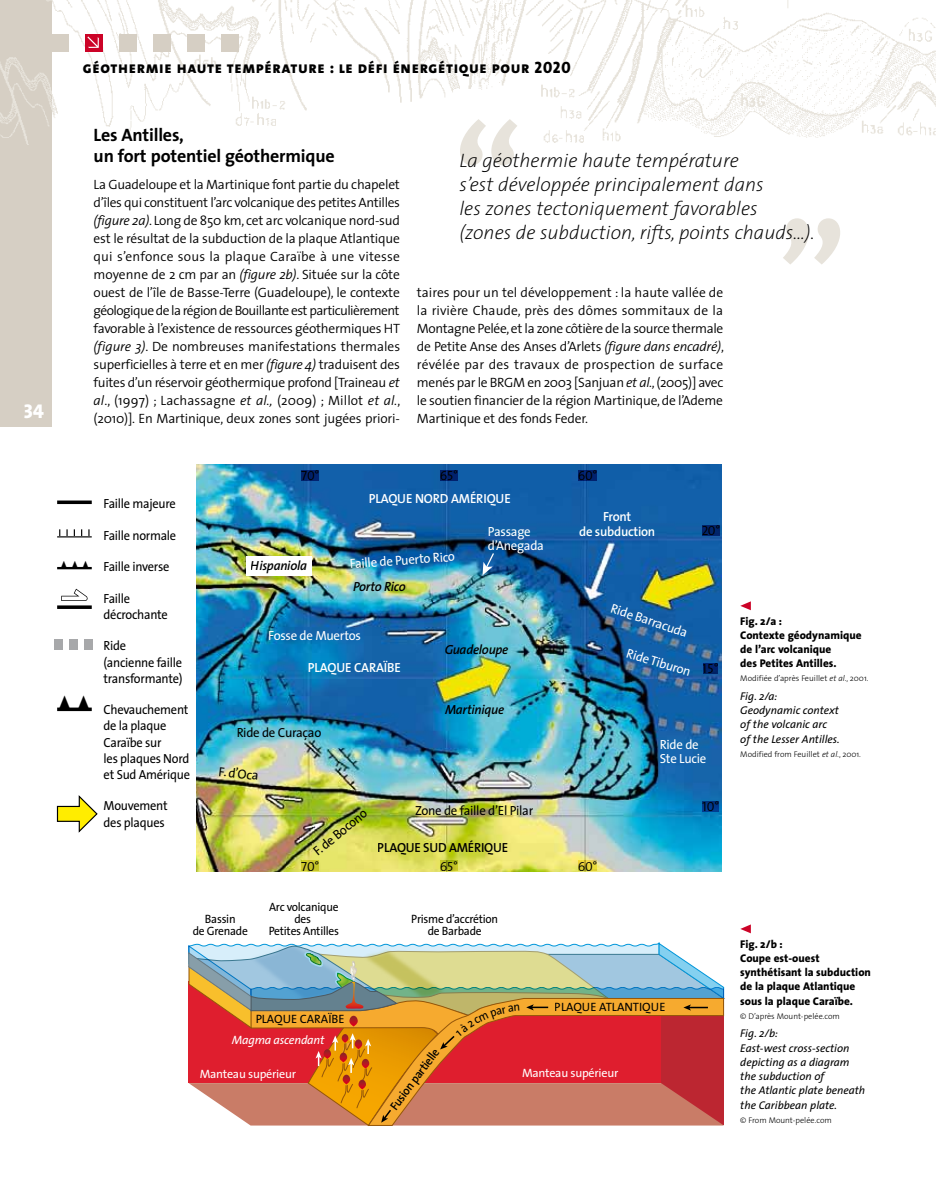
<style>
.page{position:relative;width:936px;height:1191px;background:#fff}
.page>*{position:absolute;margin:0;border:0;box-sizing:border-box;transform-origin:0 0}
.t1{font:19.95px "The Sans Extra Bold Caps";color:#fff}
.t2{font:italic 200 19.5px/24px "The Sans";color:#000}
.t3{font:700 18px/21.6px "The Sans";letter-spacing:-.01em;color:#000}
.t4{font:16.5px "The Sans Extra Bold Caps";letter-spacing:.04em;color:#000;scale:.95 1}
.t5{font:300 13.5px/18px "The Sans";letter-spacing:-.015em;color:#000;text-align:justify}
.t6{font:13.2px/16.2px "The Sans";letter-spacing:-.02em;color:#000;scale:.94 1}
.t7{font:13.2px/14.7px "The Sans";letter-spacing:-.02em;color:#fff}
.t8{font:13.2px "The Sans";letter-spacing:-.02em;color:#000}
.t9{font:600 13.2px/14.7px "The Sans";letter-spacing:-.01em;color:#fff;text-align:center}
.t10{font:italic 600 13.2px "The Sans";letter-spacing:-.02em;color:#000}
.t11{font:13.2px "The Sans Semi Light Caps";color:#000}
.t12{font:600 13.2px "The Sans";letter-spacing:-.02em;color:#000}
.t13{font:12.15px/12.1px "The Sans";letter-spacing:-.02em;color:#000;text-align:center;scale:.95 1}
.t14{font:12.15px "The Sans";letter-spacing:-.02em;color:#fff}
.t15{font:12.15px "The Sans Caps";color:#000}
.t16{font:600 12.15px "The Sans";color:#000;scale:.95 1}
.t17{font:italic 12.15px "The Sans";letter-spacing:-.02em;color:#fff}
.t18{font:italic 11.25px/14.2px "The Sans";color:#000}
.t19{font:800 11.25px/14.2px "The Sans";color:#000}
.t20{font:10.2px "Zapf Dingbats ITC";color:#000;scale:.7 1}
.t21{font:300 8.25px "The Sans";color:#000}
.s1{font-style:italic}
</style>
<div class="page">
<div style="left:0;top:0;width:51px;height:427px;background:#d6cfc4"></div>
<img style="left:0;top:0;width:935px;height:145px">
<img style="left:935px;top:27px;width:1px;height:108px">
<svg style="left:783px;top:218px;width:57px;height:46px"></svg>
<svg style="left:451px;top:119px;width:66px;height:46px"></svg>
<img style="left:196px;top:464px;width:524px;height:407px">
<div style="left:246px;top:557px;width:66px;height:19px;background:#fff"></div>
<svg style="left:482px;top:552px;width:13px;height:23px"></svg>
<svg style="left:57px;top:500px;width:35px;height:4px"></svg>
<hr style="left:57px;top:536px;width:35px;height:1px;background:#000">
<svg style="left:66px;top:529px;width:2px;height:7px"></svg>
<hr style="left:57px;top:567px;width:35px;height:2px;background:#000">
<hr style="left:57px;top:707px;width:35px;height:4px;background:#000">
<div style="left:54px;top:639px;width:9px;height:10px;background:#a7a8aa"></div>
<div style="left:69px;top:639px;width:9px;height:10px;background:#a7a8aa"></div>
<div style="left:84px;top:639px;width:9px;height:10px;background:#a7a8aa"></div>
<svg style="left:57px;top:605px;width:35px;height:4px"></svg>
<svg style="left:61px;top:588px;width:27px;height:13px"></svg>
<svg style="left:56px;top:795px;width:42px;height:38px"></svg>
<div style="left:50px;top:459px;width:674px;height:416px;border:3px solid #fff"></div>
<svg style="left:740px;top:601px;width:10px;height:9px"></svg>
<div style="left:119px;top:34px;width:17px;height:17px;background:#d6cfc4"></div>
<div style="left:51px;top:34px;width:17px;height:17px;background:#d6cfc4"></div>
<svg style="left:83px;top:32px;width:21px;height:21px"></svg>
<div style="left:153px;top:34px;width:17px;height:17px;background:#d6cfc4"></div>
<div style="left:187px;top:34px;width:17px;height:17px;background:#d6cfc4"></div>
<div style="left:221px;top:34px;width:17px;height:17px;background:#d6cfc4"></div>
<svg style="left:740px;top:925px;width:10px;height:8px"></svg>
<svg style="left:60px;top:707px;width:29px;height:1px"></svg>
<svg style="left:188px;top:942px;width:537px;height:184px;background:#c98165"></svg>
<p class="t4" style="left:83px;top:54px;width:515px">géothermie haute température : le défi énergétique pour 2020</p>
<h1 class="t1" style="left:24px;top:395px;width:22px">34</h1>
<h3 class="t3" style="left:94px;top:123px;width:243px">Les Antilles,<br>un fort potentiel géothermique</h3>
<p class="t5" style="left:94px;top:175px;width:308px">La Guadeloupe et la Martinique font partie du chapelet d’îles qui constituent l’arc volcanique des petites Antilles <span class="s1">(figure 2a)</span>. Long de 850 km, cet arc volcanique nord-sud est le résultat de la subduction de la plaque Atlantique qui s’enfonce sous la plaque Caraïbe à une vitesse moyenne de 2 cm par an <span class="s1">(figure 2b)</span>. Située sur la côte ouest de l’île de Basse-Terre (Guadeloupe), le contexte géologique de la région de Bouillante est particulièrement favorable à l’existence de ressources géothermiques HT <span class="s1">(figure 3)</span>. De nombreuses manifestations thermales superficielles à terre et en mer <span class="s1">(figure 4)</span> traduisent des fuites d’un réservoir géothermique profond [Traineau <span class="s1">et al</span>., (1997) ; Lachassagne <span class="s1">et al.,</span> (2009) ; Millot <span class="s1">et al.</span>, (2010)]. En Martinique, deux zones sont jugées priori-</p>
<h2 class="t2" style="left:459px;top:147px;width:356px">La géothermie haute température<br>s’est développée principalement dans<br>les zones tectoniquement favorables<br>(zones de subduction, rifts, points chauds…).</h2>
<p class="t5" style="left:417px;top:283px;width:308px">taires pour un tel développement : la haute vallée de la rivière Chaude, près des dômes sommitaux de la Montagne Pelée, et la zone côtière de la source thermale de Petite Anse des Anses d’Arlets <span class="s1">(figure dans encadré)</span>, révélée par des travaux de prospection de surface menés par le BRGM en 2003 [Sanjuan <span class="s1">et al.</span>, (2005)] avec le soutien financier de la région Martinique, de l’Ademe Martinique et des fonds Feder.</p>
<p class="t20" style="left:61px;top:559px;width:41px">▲ ▲ ▲</p>
<p class="t6" style="left:104px;top:495px;width:78px">Faille majeure</p>
<p class="t6" style="left:104px;top:527px;width:79px">Faille normale</p>
<p class="t6" style="left:104px;top:558px;width:71px">Faille inverse</p>
<p class="t6" style="left:104px;top:590px;width:70px">Faille décrochante</p>
<p class="t6" style="left:104px;top:637px;width:85px">Ride<br>(ancienne faille transformante)</p>
<p class="t6" style="left:104px;top:701px;width:93px">Chevauchement de la plaque<br>Caraïbe sur<br>les plaques Nord et Sud Amérique</p>
<p class="t6" style="left:104px;top:797px;width:70px">Mouvement des plaques</p>
<p class="t11" style="left:301px;top:465px;width:20px">70°</p>
<p class="t11" style="left:439px;top:465px;width:20px">65°</p>
<p class="t11" style="left:577px;top:465px;width:21px">60°</p>
<p class="t10" style="left:251px;top:555px;width:58px">Hispaniola</p>
<p class="t9" style="left:369px;top:491px;width:143px">PLAQUE NORD AMÉRIQUE</p>
<p class="t7" style="left:349px;top:556px;width:107px;rotate:-4deg">Faille de Puerto Rico</p>
<p class="t10" style="left:353px;top:576px;width:54px">Porto Rico</p>
<p class="t7" style="left:488px;top:523px;width:57px">Passage d’Anegada</p>
<p class="t7" style="left:268px;top:628px;width:94px">Fosse de Muertos</p>
<p class="t9" style="left:308px;top:660px;width:94px">PLAQUE CARAÏBE</p>
<p class="t8" style="left:236px;top:721px;width:86px">Ride de Curaçao</p>
<p class="t8" style="left:220px;top:760px;width:41px;rotate:6deg">F. d’Oca</p>
<p class="t10" style="left:444px;top:638px;width:65px">Guadeloupe</p>
<p class="t10" style="left:445px;top:698px;width:61px">Martinique</p>
<p class="t8" style="left:308px;top:843px;width:66px;rotate:-39deg">F. de Bocono</p>
<p class="t8" style="left:415px;top:799px;width:120px">Zone de faille d’El Pilar</p>
<p class="t12" style="left:377px;top:836px;width:132px">PLAQUE SUD AMÉRIQUE</p>
<p class="t9" style="left:579px;top:509px;width:78px">Front<br>de subduction</p>
<p class="t11" style="left:701px;top:520px;width:20px">20°</p>
<p class="t7" style="left:613px;top:601px;width:81px;rotate:18deg">Ride Barracuda</p>
<p class="t7" style="left:629px;top:645px;width:68px;rotate:17deg">Ride Tiburon</p>
<p class="t11" style="left:703px;top:658px;width:17px">15°</p>
<p class="t7" style="left:659px;top:736px;width:48px">Ride de<br>Ste Lucie</p>
<p class="t11" style="left:702px;top:796px;width:18px">10°</p>
<p class="t11" style="left:301px;top:855px;width:20px">70°</p>
<p class="t11" style="left:439px;top:855px;width:20px">65°</p>
<p class="t11" style="left:577px;top:855px;width:21px">60°</p>
<p class="t13" style="left:193px;top:912px;width:59px">Bassin<br>de Grenade</p>
<p class="t13" style="left:269px;top:900px;width:76px">Arc volcanique des<br>Petites Antilles</p>
<p class="t13" style="left:411px;top:912px;width:93px">Prisme d’accrétion de Barbade</p>
<p class="t15" style="left:554px;top:996px;width:112px">PLAQUE ATLANTIQUE</p>
<p class="t15" style="left:255px;top:1009px;width:91px">PLAQUE CARAÏBE</p>
<p class="t17" style="left:232px;top:1029px;width:94px">Magma ascendant</p>
<p class="t14" style="left:200px;top:1063px;width:98px">Manteau supérieur</p>
<p class="t14" style="left:522px;top:1062px;width:98px">Manteau supérieur</p>
<p class="t16" style="left:384px;top:1102px;width:79px;rotate:-53deg">Fusion partielle</p>
<p class="t19" style="left:740px;top:613px;width:123px">Fig. 2/a :<br>Contexte géodynamique de l’arc volcanique<br>des Petites Antilles.</p>
<p class="t21" style="left:740px;top:672px;width:130px">Modifiée d’après Feuillet <span class="s1">et al</span>., 2001.</p>
<p class="t18" style="left:740px;top:688px;width:101px">Fig. 2/a:<br>Geodynamic context of the volcanic arc of the Lesser Antilles.</p>
<p class="t21" style="left:740px;top:747px;width:122px">Modified from Feuillet <span class="s1">et al.</span>, 2001.</p>
<p class="t19" style="left:740px;top:936px;width:132px">Fig. 2/b :<br>Coupe est-ouest synthétisant la subduction de la plaque Atlantique sous la plaque Caraïbe.</p>
<p class="t21" style="left:740px;top:1009px;width:101px">© D’après Mount-pelée.com</p>
<p class="t18" style="left:740px;top:1026px;width:126px">Fig. 2/b:<br>East-west cross-section depicting as a diagram the subduction of<br>the Atlantic plate beneath the Caribbean plate.</p>
<p class="t21" style="left:740px;top:1113px;width:93px">© From Mount-pelée.com</p>
</div>
